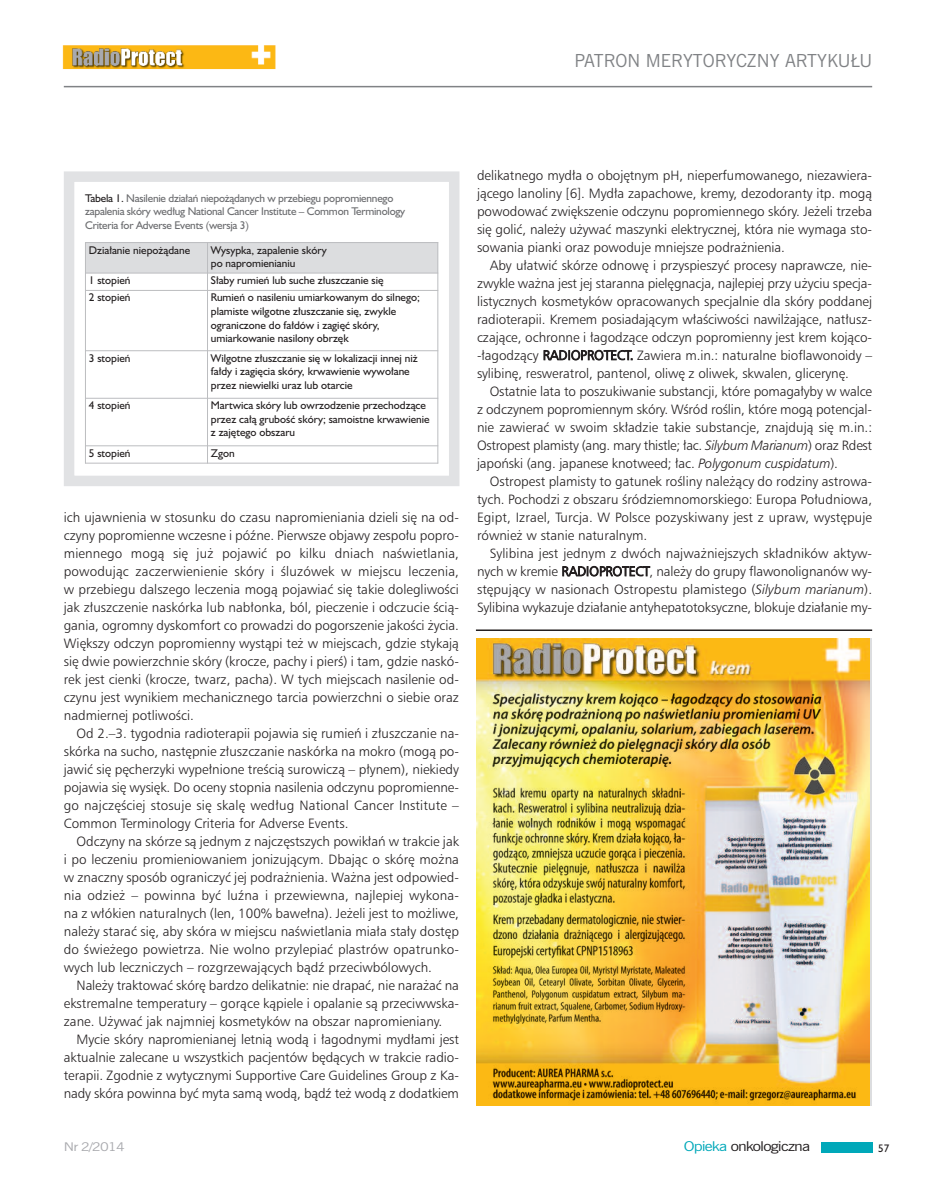
<style>
.page{position:relative;width:936px;height:1191px;background:#fff}
.page>*{position:absolute;margin:0;border:0;box-sizing:border-box;transform-origin:0 0}
.t1{font:18px "News Goth EU";color:#808285}
.t2{font:13.5px/18px "Humnst 777 Lt EU";letter-spacing:-.005em;color:#231f20;text-align:justify}
.t3{font:13.5px "News Goth EU";letter-spacing:-.05em;color:#231f20;scale:1.21 1}
.t4{font:12px "News Goth EU";letter-spacing:-.05em;color:#a8a9ad;scale:1.21 1}
.t5{font:11.25px/13.5px "Humanst 521 EU";color:#231f20}
.t6{font:11.25px/13.5px "Humanst 521 EU";letter-spacing:-.02em;color:#6c6d70}
.t7{font:10.95px "Humanst 521 EU";color:#231f20}
.s1{color:#231f20}
.s2{font-style:italic}
.s3{color:#00a8b9}
</style>
<div class="page">
<div style="left:821px;top:1141px;width:51px;height:11px;background:#00a8b9"></div>
<hr style="left:64px;top:86px;width:808px;height:1px;background:#808285">
<img style="left:476px;top:638px;width:393px;height:467px">
<hr style="left:476px;top:629px;width:396px;height:2px;background:#231f20">
<div style="left:64px;top:171px;width:395px;height:315px;border:10px solid #e1e2e4"></div>
<div style="left:85px;top:242px;width:122px;height:31px;background:#dcdddf"></div>
<div style="left:207px;top:242px;width:231px;height:31px;background:#dcdddf"></div>
<hr style="left:85px;top:242px;width:1px;height:221px;background:#bcbdc0">
<hr style="left:207px;top:242px;width:1px;height:221px;background:#bcbdc0">
<hr style="left:437px;top:242px;width:1px;height:221px;background:#bcbdc0">
<hr style="left:85px;top:242px;width:353px;height:1px;background:#bcbdc0">
<hr style="left:85px;top:273px;width:353px;height:1px;background:#bcbdc0">
<hr style="left:85px;top:290px;width:353px;height:1px;background:#bcbdc0">
<hr style="left:85px;top:350px;width:353px;height:1px;background:#bcbdc0">
<hr style="left:85px;top:398px;width:353px;height:1px;background:#bcbdc0">
<hr style="left:85px;top:445px;width:353px;height:1px;background:#bcbdc0">
<hr style="left:85px;top:463px;width:353px;height:1px;background:#bcbdc0">
<img style="left:62px;top:46px;width:214px;height:24px">
<h1 class="t1" style="left:574px;top:50px;width:299px">PATRON MERYTORYCZNY ARTYKUŁU</h1>
<p class="t6" style="left:85px;top:191px;width:321px"><span class="s1">Tabela 1.</span> Nasilenie działań niepożądanych w przebiegu popromiennego zapalenia skóry według National Cancer Institute – Common Terminology<br>Criteria for Adverse Events (wersja 3)</p>
<p class="t5" style="left:89px;top:243px;width:103px">Działanie niepożądane</p>
<p class="t5" style="left:211px;top:243px;width:117px">Wysypka, zapalenie skóry po napromienianiu</p>
<p class="t5" style="left:89px;top:273px;width:43px">1 stopień</p>
<p class="t5" style="left:211px;top:273px;width:174px">Słaby rumień lub suche złuszczanie się</p>
<p class="t5" style="left:89px;top:291px;width:43px">2 stopień</p>
<p class="t5" style="left:211px;top:291px;width:211px">Rumień o nasileniu umiarkowanym do silnego; plamiste wilgotne złuszczanie się, zwykle ograniczone do fałdów i zagięć skóry, umiarkowanie nasilony obrzęk</p>
<p class="t5" style="left:89px;top:351px;width:43px">3 stopień</p>
<p class="t5" style="left:211px;top:351px;width:208px">Wilgotne złuszczanie się w lokalizacji innej niż fałdy i zagięcia skóry, krwawienie wywołane przez niewielki uraz lub otarcie</p>
<p class="t5" style="left:89px;top:399px;width:43px">4 stopień</p>
<p class="t5" style="left:211px;top:399px;width:220px">Martwica skóry lub owrzodzenie przechodzące przez całą grubość skóry; samoistne krwawienie z zajętego obszaru</p>
<p class="t5" style="left:89px;top:446px;width:43px">5 stopień</p>
<p class="t5" style="left:211px;top:446px;width:25px">Zgon</p>
<p class="t2" style="left:64px;top:508px;width:396px">ich ujawnienia w stosunku do czasu napromieniania dzieli się na od&shy;czyny popromienne wczesne i późne. Pierwsze objawy zespołu popro&shy;miennego mogą się już pojawić po kilku dniach naświetlania, powodując zaczerwienienie skóry i śluzówek w miejscu leczenia, w przebiegu dalszego leczenia mogą pojawiać się takie dolegliwości jak złuszczenie naskórka lub nabłonka, ból, pieczenie i odczucie ścią&shy;gania, ogromny dyskomfort co prowadzi do pogorszenie jakości życia.<br>Większy odczyn popromienny wystąpi też w miejscach, gdzie stykają się dwie powierzchnie skóry (krocze, pachy i pierś) i tam, gdzie naskó&shy;rek jest cienki (krocze, twarz, pacha). W tych miejscach nasilenie od&shy;czynu jest wynikiem mechanicznego tarcia powierzchni o siebie oraz nadmiernej potliwości.</p>
<p class="t2" style="left:64px;top:724px;width:396px;text-indent:13px">Od 2.–3. tygodnia radioterapii pojawia się rumień i złuszczanie na&shy;skórka na sucho, następnie złuszczanie naskórka na mokro (mogą po&shy;jawić się pęcherzyki wypełnione treścią surowiczą – płynem), niekiedy pojawia się wysięk. Do oceny stopnia nasilenia odczynu popromienne&shy;go najczęściej stosuje się skalę według National Cancer Institute – Common Terminology Criteria for Adverse Events.</p>
<p class="t2" style="left:64px;top:832px;width:396px;text-indent:13px">Odczyny na skórze są jednym z najczęstszych powikłań w trakcie jak i po leczeniu promieniowaniem jonizującym. Dbając o skórę można w znaczny sposób ograniczyć jej podrażnienia. Ważna jest odpowied&shy;nia odzież – powinna być luźna i przewiewna, najlepiej wykona&shy;na z włókien naturalnych (len, 100% bawełna). Jeżeli jest to możliwe, należy starać się, aby skóra w miejscu naświetlania miała stały dostęp do świeżego powietrza. Nie wolno przylepiać plastrów opatrunko&shy;wych lub leczniczych – rozgrzewających bądź przeciwbólowych.</p>
<p class="t2" style="left:64px;top:976px;width:396px;text-indent:13px">Należy traktować skórę bardzo delikatnie: nie drapać, nie narażać na ekstremalne temperatury – gorące kąpiele i opalanie są przeciwwska&shy;zane. Używać jak najmniej kosmetyków na obszar napromieniany.</p>
<p class="t2" style="left:64px;top:1030px;width:396px;text-indent:13px">Mycie skóry napromienianej letnią wodą i łagodnymi mydłami jest aktualnie zalecane u wszystkich pacjentów będących w trakcie radio&shy;terapii. Zgodnie z wytycznymi Supportive Care Guidelines Group z Ka&shy;nady skóra powinna być myta samą wodą, bądź też wodą z dodatkiem</p>
<p class="t2" style="left:477px;top:166px;width:396px">delikatnego mydła o obojętnym pH, nieperfumowanego, niezawiera&shy;jącego lanoliny [6]. Mydła zapachowe, kremy, dezodoranty itp. mogą powodować zwiększenie odczynu popromiennego skóry. Jeżeli trzeba się golić, należy używać maszynki elektrycznej, która nie wymaga sto&shy;sowania pianki oraz powoduje mniejsze podrażnienia.</p>
<p class="t2" style="left:477px;top:256px;width:396px;text-indent:13px">Aby ułatwić skórze odnowę i przyspieszyć procesy naprawcze, nie&shy;zwykle ważna jest jej staranna pielęgnacja, najlepiej przy użyciu specja&shy;listycznych kosmetyków opracowanych specjalnie dla skóry poddanej radioterapii. Kremem posiadającym właściwości nawilżające, natłusz&shy;czające, ochronne i łagodzące odczyn popromienny jest krem kojąco--łagodzący RA DIO PRO TECT. Zawiera m.in.: naturalne bioflawonoidy – sylibinę, resweratrol, pantenol, oliwę z oliwek, skwalen, glicerynę.</p>
<p class="t2" style="left:477px;top:382px;width:396px;text-indent:13px">Ostatnie lata to poszukiwanie substancji, które pomagałyby w walce z odczynem popromiennym skóry. Wśród roślin, które mogą potencjal&shy;nie zawierać w swoim składzie takie substancje, znajdują się m.in.:<br>Ostropest plamisty (ang. mary thistle; łac. <span class="s2">Silybum Marianum</span>) oraz Rdest japoński (ang. japanese knotweed; łac. <span class="s2">Polygonum cuspidatum</span>).</p>
<p class="t2" style="left:477px;top:472px;width:396px;text-indent:13px">Ostropest plamisty to gatunek rośliny należący do rodziny astrowa&shy;tych. Pochodzi z obszaru śródziemnomorskiego: Europa Południowa, Egipt, Izrael, Turcja. W Polsce pozyskiwany jest z upraw, występuje również w stanie naturalnym.</p>
<p class="t2" style="left:477px;top:544px;width:396px;text-indent:13px">Sylibina jest jednym z dwóch najważniejszych składników aktyw&shy;nych w kremie RA DIO PRO TECT, należy do grupy flawonolignanów wy&shy;stępujący w nasionach Ostropestu plamistego (<span class="s2">Silybum marianum</span>).<br>Sylibina wykazuje działanie antyhepatotoksyczne, blokuje działanie my-</p>
<p class="t4" style="left:64px;top:1139px;width:52px">Nr 2/2014</p>
<p class="t3" style="left:683px;top:1138px;width:106px"><span class="s3">Opieka</span> onkologiczna</p>
<p class="t7" style="left:878px;top:1141px;width:13px">57</p>
</div>
